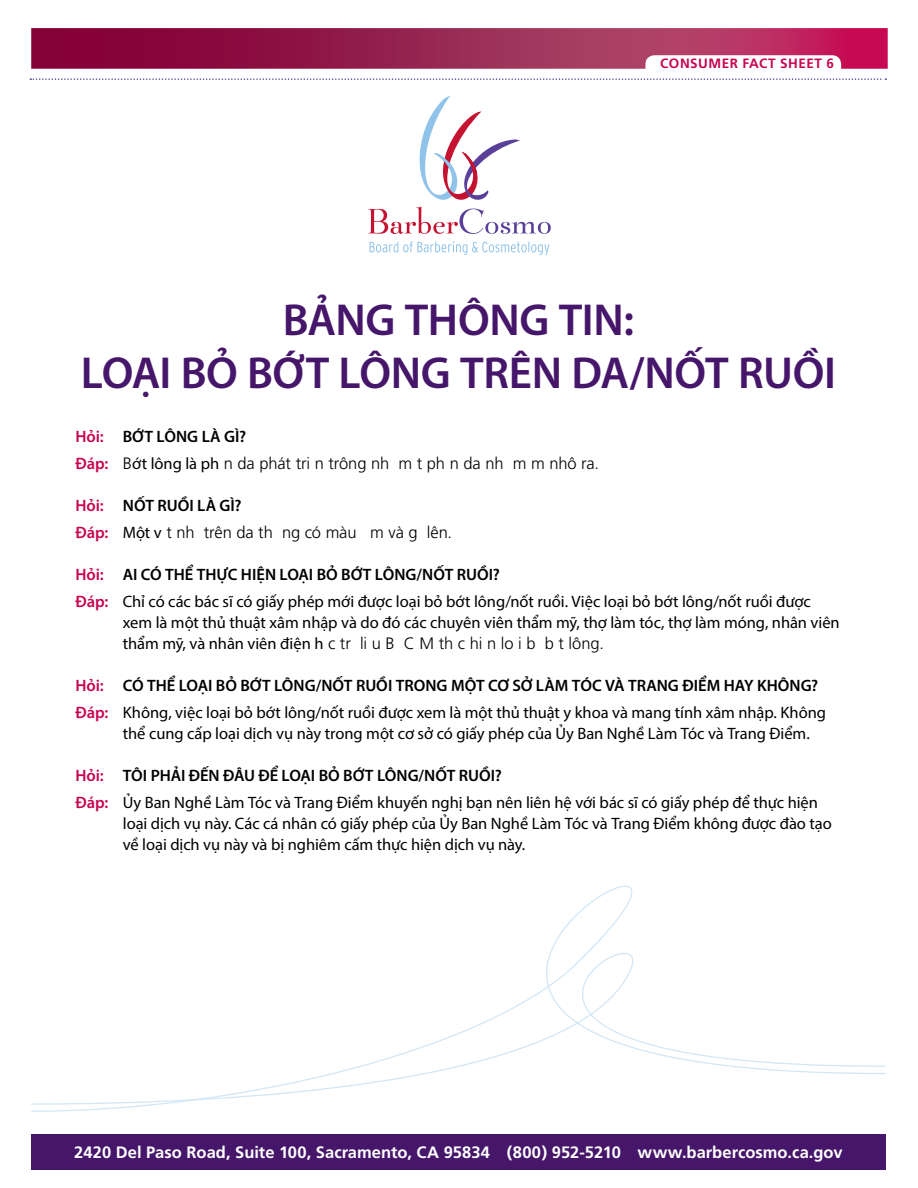
<style>
.page{position:relative;width:918px;height:1188px;background:#fff}
.page>*{position:absolute;margin:0;border:0;box-sizing:border-box;transform-origin:0 0}
.t1{font:600 45px/53.4px "Myriad Pro";letter-spacing:-.01em;color:#46166b;text-align:center}
.t2{font:16.5px/21px "Myriad Pro";letter-spacing:-.005em;color:#000}
.t3{font:600 16.5px "Myriad Pro";color:#000}
.t4{font:300 16.5px/27.8px "Frutiger";letter-spacing:-.01em;color:#000}
.t5{font:700 16.5px "Frutiger";color:#fff}
.t6{font:700 13.5px "Frutiger CE";letter-spacing:.035em;color:#c60651}
.s1{font-family:"Myriad Pro";font-weight:600;color:#c60651}
.s2{font-family:"Myriad Pro";font-weight:600}
.s3{font-family:"Myriad Pro";font-weight:400}
.s4{color:#c60651}
.s5{font-weight:600;color:#c60651}
.s6{font-family:"Frutiger";font-weight:300}
</style>
<div class="page">
<svg style="left:370px;top:241px;width:179px;height:14px"></svg>
<svg style="left:368px;top:96px;width:183px;height:138px"></svg>
<div style="left:31px;top:1134px;width:855px;height:36px;background:#46166b"></div>
<svg style="left:31px;top:28px;width:857px;height:41px;background:#a4315d"></svg>
<svg style="left:30px;top:78px;width:856px;height:2px"></svg>
<svg style="left:31px;top:885px;width:855px;height:227px"></svg>
<p class="t6" style="left:660px;top:55px;width:175px">CONSUMER FACT SHEET 6</p>
<p class="t1" style="left:81px;top:292px;width:757px">BẢNG THÔNG TIN:<br>LOẠI BỎ BỚT LÔNG TRÊN DA/NỐT RUỒI</p>
<p class="t4" style="left:76px;top:422px;width:525px"><span class="s1">Hỏi:</span> <span class="s2">BỚT LÔNG LÀ GÌ?<br></span><span class="s1">Đáp:</span> B<span class="s3">ớt lông là ph</span> n da phát tri n trông nh m t ph n da nh m m nhô ra.</p>
<p class="t4" style="left:76px;top:491px;width:378px"><span class="s1">Hỏi:</span> <span class="s2">NỐT RUỒI LÀ GÌ?<br></span><span class="s1">Đáp:</span> <span class="s3">Một v</span> t nh trên da th ng có màu m và g lên.</p>
<p class="t3" style="left:76px;top:564px;width:426px"><span class="s4">Hỏi:</span> AI CÓ THỂ THỰC HIỆN LOẠI BỎ BỚT LÔNG/NỐT RUỒI?</p>
<p class="t2" style="left:123px;top:591px;width:718px;text-indent:-47px"><span class="s5">Đáp:</span> Chỉ có các bác sĩ có giấy phép mới được loại bỏ bớt lông/nốt ruồi. Việc loại bỏ bớt lông/nốt ruồi được xem là một thủ thuật xâm nhập và do đó các chuyên viên thẩm mỹ, thợ làm tóc, thợ làm móng, nhân viên thẩm mỹ, và nhân viên điện h <span class="s6">c tr li u B C M th c hi n lo i b b t lông.</span></p>
<p class="t3" style="left:76px;top:675px;width:744px"><span class="s4">Hỏi:</span> CÓ THỂ LOẠI BỎ BỚT LÔNG/NỐT RUỒI TRONG MỘT CƠ SỞ LÀM TÓC VÀ TRANG ĐIỂM HAY KHÔNG?</p>
<p class="t2" style="left:123px;top:702px;width:705px;text-indent:-47px"><span class="s5">Đáp:</span> Không, việc loại bỏ bớt lông/nốt ruồi được xem là một thủ thuật y khoa và mang tính xâm nhập. Không thể cung cấp loại dịch vụ này trong một cơ sở có giấy phép của Ủy Ban Nghề Làm Tóc và Trang Điểm.</p>
<p class="t3" style="left:76px;top:765px;width:428px"><span class="s4">Hỏi:</span> TÔI PHẢI ĐẾN ĐÂU ĐỂ LOẠI BỎ BỚT LÔNG/NỐT RUỒI?</p>
<p class="t2" style="left:123px;top:792px;width:711px;text-indent:-47px"><span class="s5">Đáp:</span> Ủy Ban Nghề Làm Tóc và Trang Điểm khuyến nghị bạn nên liên hệ với bác sĩ có giấy phép để thực hiện loại dịch vụ này. Các cá nhân có giấy phép của Ủy Ban Nghề Làm Tóc và Trang Điểm không được đào tạo về loại dịch vụ này và bị nghiêm cấm thực hiện dịch vụ này.</p>
<p class="t5" style="left:74px;top:1143px;width:770px">2420 Del Paso Road, Suite 100, Sacramento, CA 95834 (800) 952-5210 www.barbercosmo.ca.gov</p>
</div>
